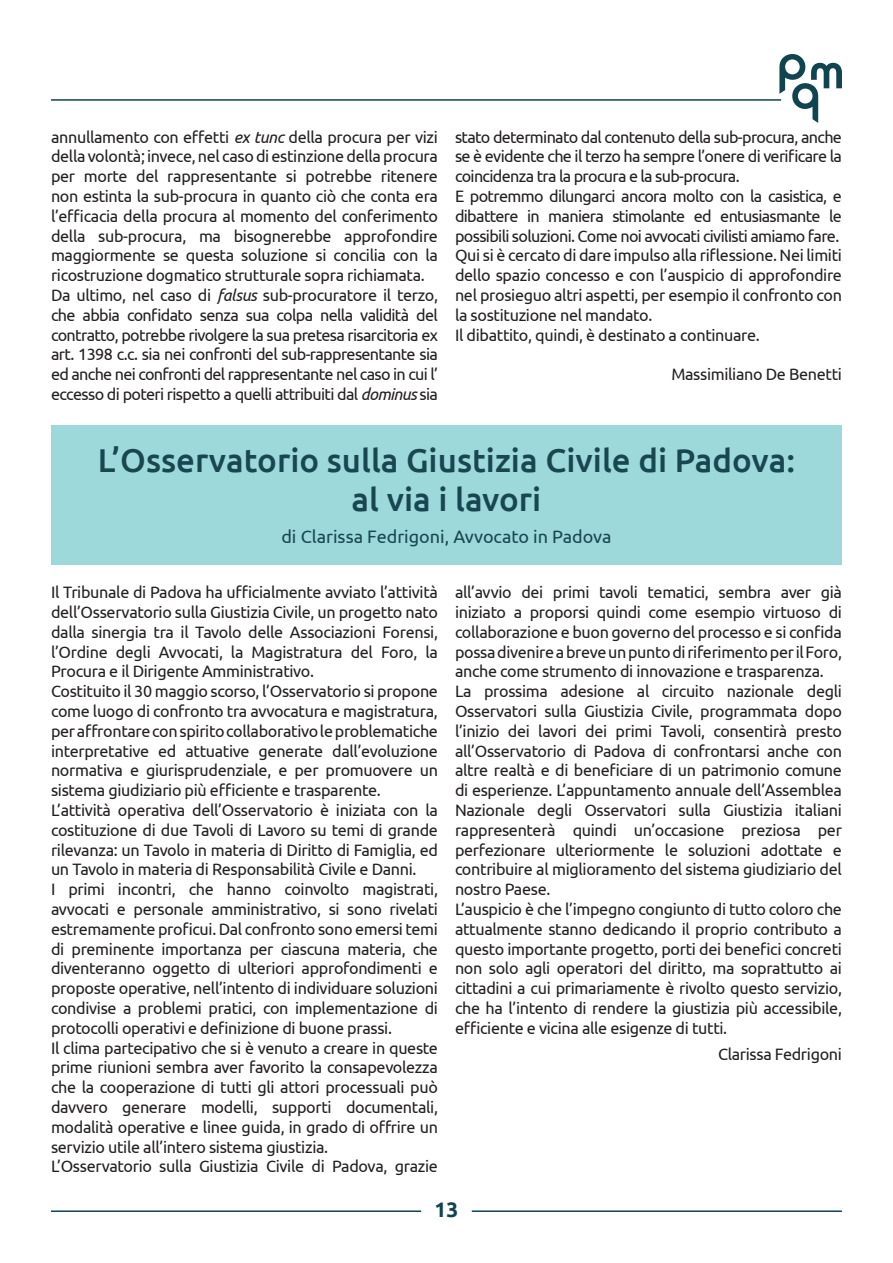
<style>
.page{position:relative;width:893px;height:1263px;background:#fff}
.page>*{position:absolute;margin:0;border:0;box-sizing:border-box;transform-origin:0 0}
.Titolo_paragrafo_articolo{font:500 33px "Ubuntu";color:#184651}
.t1{font:700 21px "Ubuntu";color:#10444f}
.Sottotiotolo_articolo{font:18px "Ubuntu";color:#184651}
.Testo_paragrafo_articolo{font:16.5px/19.8px "Ubuntu";letter-spacing:-.02em;color:#231f20;text-align:justify}
.s1{font-style:italic}
</style>
<div class="page">
<hr style="left:51px;top:99px;width:730px;height:2px;background:#10444f">
<hr style="left:51px;top:1210px;width:370px;height:2px;background:#10444f">
<hr style="left:472px;top:1210px;width:370px;height:2px;background:#10444f">
<svg style="left:779px;top:54px;width:63px;height:69px"></svg>
<div style="left:51px;top:425px;width:791px;height:139px;background:#9dd8db"></div>
<p class="Testo_paragrafo_articolo" style="left:51px;top:126px;width:388px">annullamento con effetti <span class="s1">ex tunc</span> della procura per vizi della volontà; invece, nel caso di estinzione della procura per morte del rappresentante si potrebbe ritenere non estinta la sub-procura in quanto ciò che conta era l’efficacia della procura al momento del conferimento della sub-procura, ma bisognerebbe approfondire maggiormente se questa soluzione si concilia con la ricostruzione dogmatico strutturale sopra richiamata.</p>
<p class="Testo_paragrafo_articolo" style="left:51px;top:285px;width:388px">Da ultimo, nel caso di <span class="s1">falsus</span> sub-procuratore il terzo, che abbia confidato senza sua colpa nella validità del contratto, potrebbe rivolgere la sua pretesa risarcitoria ex art. 1398 c.c. sia nei confronti del sub-rappresentante sia ed anche nei confronti del rappresentante nel caso in cui l’ eccesso di poteri rispetto a quelli attribuiti dal <span class="s1">dominus</span> sia</p>
<p class="Testo_paragrafo_articolo" style="left:455px;top:126px;width:388px">stato determinato dal contenuto della sub-procura, anche se è evidente che il terzo ha sempre l’onere di verificare la coincidenza tra la procura e la sub-procura.</p>
<p class="Testo_paragrafo_articolo" style="left:455px;top:186px;width:388px">E potremmo dilungarci ancora molto con la casistica, e dibattere in maniera stimolante ed entusiasmante le possibili soluzioni. Come noi avvocati civilisti amiamo fare.</p>
<p class="Testo_paragrafo_articolo" style="left:455px;top:245px;width:388px">Qui si è cercato di dare impulso alla riflessione. Nei limiti dello spazio concesso e con l’auspicio di approfondire nel prosieguo altri aspetti, per esempio il confronto con la sostituzione nel mandato.</p>
<p class="Testo_paragrafo_articolo" style="left:455px;top:324px;width:306px">Il dibattito, quindi, è destinato a continuare.</p>
<p class="Testo_paragrafo_articolo" style="left:671px;top:364px;width:172px">Massimiliano De Benetti</p>
<p class="Titolo_paragrafo_articolo" style="left:98px;top:439px;width:699px">L’Osservatorio sulla Giustizia Civile di Padova:</p>
<p class="Titolo_paragrafo_articolo" style="left:352px;top:479px;width:191px">al via i lavori</p>
<p class="Sottotiotolo_articolo" style="left:281px;top:526px;width:332px">di Clarissa Fedrigoni, Avvocato in Padova</p>
<p class="Testo_paragrafo_articolo" style="left:51px;top:582px;width:388px">Il Tribunale di Padova ha ufficialmente avviato l’attività dell’Osservatorio sulla Giustizia Civile, un progetto nato dalla sinergia tra il Tavolo delle Associazioni Forensi, l’Ordine degli Avvocati, la Magistratura del Foro, la Procura e il Dirigente Amministrativo.</p>
<p class="Testo_paragrafo_articolo" style="left:51px;top:681px;width:388px">Costituito il 30 maggio scorso, l’Osservatorio si propone come luogo di confronto tra avvocatura e magistratura, per affrontare con spirito collaborativo le problematiche interpretative ed attuative generate dall’evoluzione normativa e giurisprudenziale, e per promuovere un sistema giudiziario più efficiente e trasparente.</p>
<p class="Testo_paragrafo_articolo" style="left:51px;top:800px;width:388px">L’attività operativa dell’Osservatorio è iniziata con la costituzione di due Tavoli di Lavoro su temi di grande rilevanza: un Tavolo in materia di Diritto di Famiglia, ed un Tavolo in materia di Responsabilità Civile e Danni.</p>
<p class="Testo_paragrafo_articolo" style="left:51px;top:879px;width:388px">I primi incontri, che hanno coinvolto magistrati, avvocati e personale amministrativo, si sono rivelati estremamente proficui. Dal confronto sono emersi temi di preminente importanza per ciascuna materia, che diventeranno oggetto di ulteriori approfondimenti e proposte operative, nell’intento di individuare soluzioni condivise a problemi pratici, con implementazione di protocolli operativi e definizione di buone prassi.</p>
<p class="Testo_paragrafo_articolo" style="left:51px;top:1037px;width:388px">Il clima partecipativo che si è venuto a creare in queste prime riunioni sembra aver favorito la consapevolezza che la cooperazione di tutti gli attori processuali può davvero generare modelli, supporti documentali, modalità operative e linee guida, in grado di offrire un servizio utile all’intero sistema giustizia.</p>
<p class="Testo_paragrafo_articolo" style="left:51px;top:1156px;width:388px">L’Osservatorio sulla Giustizia Civile di Padova, grazie</p>
<p class="Testo_paragrafo_articolo" style="left:455px;top:582px;width:388px">all’avvio dei primi tavoli tematici, sembra aver già iniziato a proporsi quindi come esempio virtuoso di collaborazione e buon governo del processo e si confida possa divenire a breve un punto di riferimento per il Foro, anche come strumento di innovazione e trasparenza.</p>
<p class="Testo_paragrafo_articolo" style="left:455px;top:681px;width:388px">La prossima adesione al circuito nazionale degli Osservatori sulla Giustizia Civile, programmata dopo l’inizio dei lavori dei primi Tavoli, consentirà presto all’Osservatorio di Padova di confrontarsi anche con altre realtà e di beneficiare di un patrimonio comune di esperienze. L’appuntamento annuale dell’Assemblea Nazionale degli Osservatori sulla Giustizia italiani rappresenterà quindi un’occasione preziosa per perfezionare ulteriormente le soluzioni adottate e contribuire al miglioramento del sistema giudiziario del nostro Paese.</p>
<p class="Testo_paragrafo_articolo" style="left:455px;top:899px;width:388px">L’auspicio è che l’impegno congiunto di tutto coloro che attualmente stanno dedicando il proprio contributo a questo importante progetto, porti dei benefici concreti non solo agli operatori del diritto, ma soprattutto ai cittadini a cui primariamente è rivolto questo servizio, che ha l’intento di rendere la giustizia più accessibile, efficiente e vicina alle esigenze di tutti.</p>
<p class="Testo_paragrafo_articolo" style="left:718px;top:1043px;width:125px">Clarissa Fedrigoni</p>
<p class="t1" style="left:435px;top:1197px;width:25px">13</p>
</div>
